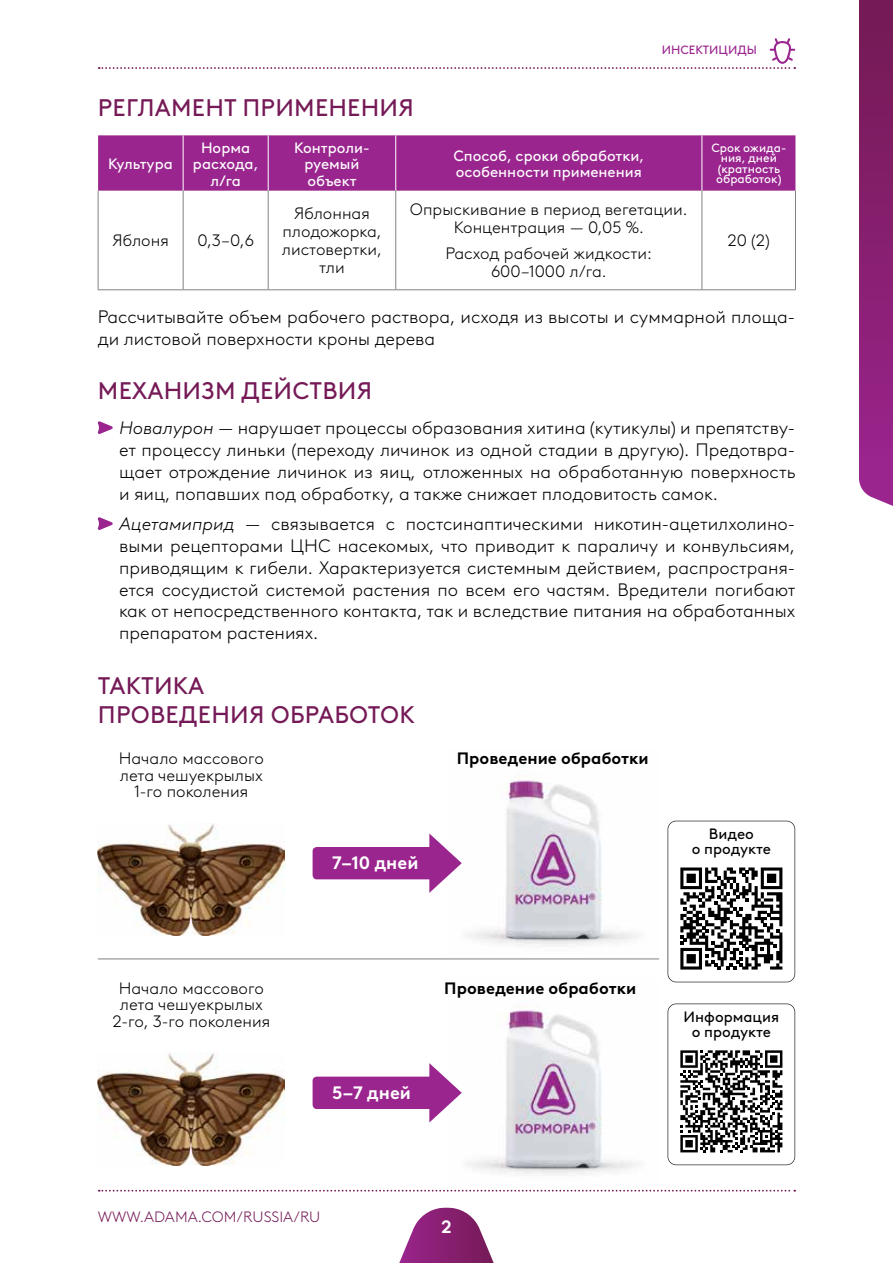
<style>
.page{position:relative;width:893px;height:1263px;background:#fff}
.page>*{position:absolute;margin:0;border:0;box-sizing:border-box;transform-origin:0 0}
.t1{font:24px/29.1px "Brown LL Pan";letter-spacing:.01em;color:#751a57}
.t2{font:300 18px/21.9px "Brown LL Pan";color:#000;text-align:justify}
.t3{font:700 18px "Brown LL Pan";color:#fff}
.t4{font:300 16.5px/18px "Brown LL Pan";color:#000;text-align:center}
.t5{font:700 16.5px "Brown LL Pan";color:#000}
.t6{font:15px/16.5px "Brown LL Pan";color:#fff;text-align:center}
.t7{font:15px/15px "Brown LL Pan";color:#000;text-align:center}
.t8{font:300 15px "Brown LL Pan";color:#751a57}
.t9{font:12px/10.5px "Brown LL Pan";color:#fff;text-align:center}
.t10{font:12px "Brown LL Pan";color:#9a258f}
.s1{font-style:italic}
</style>
<div class="page">
<svg style="left:668px;top:1003px;width:127px;height:162px"></svg>
<svg style="left:668px;top:821px;width:127px;height:161px"></svg>
<img style="left:446px;top:776px;width:213px;height:183px">
<img style="left:447px;top:1006px;width:211px;height:184px">
<img style="left:98px;top:823px;width:187px;height:112px">
<img style="left:98px;top:1053px;width:187px;height:112px">
<div style="left:313px;top:847px;width:127px;height:32px;background:#9a258f;border-radius:4px"></div>
<svg style="left:429px;top:833px;width:33px;height:60px"></svg>
<div style="left:313px;top:1076px;width:127px;height:33px;background:#9a258f;border-radius:4px"></div>
<svg style="left:429px;top:1063px;width:33px;height:59px"></svg>
<hr style="left:98px;top:959px;width:561px;height:1px;background:#808285">
<div style="left:98px;top:135px;width:697px;height:56px;background:#9a258f"></div>
<hr style="left:183px;top:135px;width:1px;height:56px;background:#fff">
<hr style="left:268px;top:135px;width:1px;height:56px;background:#fff">
<hr style="left:395px;top:135px;width:1px;height:56px;background:#fff">
<hr style="left:702px;top:135px;width:1px;height:56px;background:#fff">
<hr style="left:98px;top:191px;width:1px;height:98px;background:#808285">
<hr style="left:183px;top:191px;width:1px;height:98px;background:#808285">
<hr style="left:268px;top:191px;width:1px;height:98px;background:#808285">
<hr style="left:395px;top:191px;width:1px;height:98px;background:#808285">
<hr style="left:702px;top:191px;width:1px;height:98px;background:#808285">
<hr style="left:795px;top:191px;width:1px;height:98px;background:#808285">
<hr style="left:98px;top:289px;width:85px;height:1px;background:#808285">
<hr style="left:183px;top:289px;width:85px;height:1px;background:#808285">
<hr style="left:268px;top:289px;width:128px;height:1px;background:#808285">
<hr style="left:396px;top:289px;width:306px;height:1px;background:#808285">
<hr style="left:702px;top:289px;width:94px;height:1px;background:#808285">
<svg style="left:98px;top:421px;width:15px;height:13px"></svg>
<svg style="left:98px;top:517px;width:15px;height:13px"></svg>
<svg style="left:859px;top:0;width:34px;height:506px;background:#892273"></svg>
<svg style="left:399px;top:1208px;width:95px;height:55px"></svg>
<svg style="left:99px;top:1190px;width:696px;height:1px"></svg>
<svg style="left:99px;top:38px;width:696px;height:31px"></svg>
<h1 class="t1" style="left:98px;top:92px;width:317px">Регламент п рименения</h1>
<p class="t10" style="left:662px;top:41px;width:97px">ИНСЕКТИЦИДЫ</p>
<p class="t6" style="left:108px;top:154px;width:66px">Культура</p>
<p class="t6" style="left:193px;top:138px;width:67px">Норма расхода, л/га</p>
<p class="t6" style="left:294px;top:138px;width:77px">Контроли&shy;руемый объект</p>
<p class="t6" style="left:453px;top:146px;width:192px;text-align:left">Способ, сроки обработки, особенности применения</p>
<p class="t9" style="left:711px;top:142px;width:76px">Срок ожида&shy;ния, дней (кратность обработок)</p>
<p class="t4" style="left:112px;top:230px;width:58px">Яблоня</p>
<p class="t4" style="left:197px;top:230px;width:58px">0,3–0,6</p>
<p class="t4" style="left:282px;top:203px;width:102px">Яблонная плодожорка, листовертки, тли</p>
<p class="t4" style="left:410px;top:199px;width:279px">Опрыскивание в период вегетации.<br>Концентрация — 0,05 %.</p>
<p class="t4" style="left:445px;top:243px;width:208px">Расход рабочей жидкости:<br>600–1000 л/га.</p>
<p class="t4" style="left:727px;top:230px;width:44px">20 (2)</p>
<p class="t2" style="left:98px;top:305px;width:699px">Рассчитывайте объем рабочего раствора, исходя из высоты и суммарной площа&shy;ди листовой поверхности кроны дерева</p>
<h1 class="t1" style="left:98px;top:375px;width:276px">М еханизм действия</h1>
<p class="t2" style="left:119px;top:416px;width:678px"><span class="s1">Новалурон</span> — нарушает процессы образования хитина (кутикулы) и препятству&shy;ет процессу линьки (переходу личинок из одной стадии в другую). Предотвра&shy;щает отрождение личинок из яиц, отложенных на обработанную поверхность и яиц, попавших под обработку, а также снижает плодовитость самок.</p>
<p class="t2" style="left:119px;top:512px;width:678px"><span class="s1">Ацетамиприд</span> — связывается с постсинаптическими никотин-ацетилхолино&shy;выми рецепторами ЦНС насекомых, что приводит к параличу и конвульсиям, приводящим к гибели. Характеризуется системным действием, распространя&shy;ется сосудистой системой растения по всем его частям. Вредители погибают как от непосредственного контакта, так и вследствие питания на обработанных препаратом растениях.</p>
<h1 class="t1" style="left:98px;top:669px;width:316px">Тактика<br>п роведения обработок</h1>
<p class="t4" style="left:119px;top:749px;width:146px;line-height:16.5px">Начало массового лета чешуекрылых<br>1-го поколения</p>
<p class="t3" style="left:332px;top:849px;width:88px">7–10 дней</p>
<p class="t5" style="left:457px;top:746px;width:193px">Проведение обработки</p>
<p class="t7" style="left:692px;top:825px;width:81px">Видео<br>о продукте</p>
<p class="t4" style="left:113px;top:979px;width:159px;line-height:16.5px">Начало массового лета чешуекрылых<br>2-го, 3-го поколения</p>
<p class="t3" style="left:332px;top:1078px;width:80px">5–7 дней</p>
<p class="t5" style="left:444px;top:975px;width:193px">Проведение обработки</p>
<p class="t8" style="left:98px;top:1206px;width:224px">WWW.ADAMA.COM/RUSSIA/RU</p>
<p class="t3" style="left:441px;top:1213px;width:12px">2</p>
<p class="t7" style="left:684px;top:1008px;width:97px">Информация о продукте</p>
</div>
